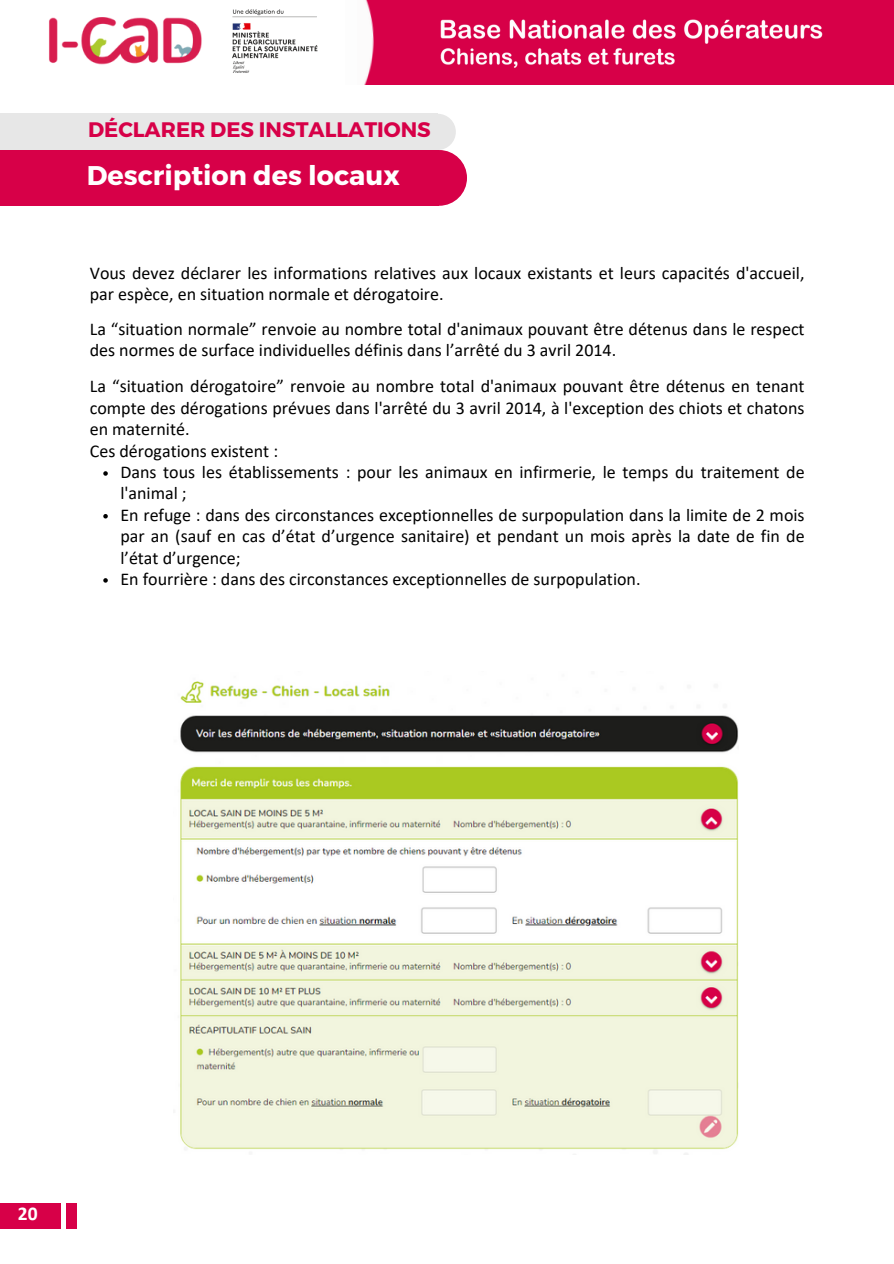
<style>
.page{position:relative;width:894px;height:1264px;background:#fff}
.page>*{position:absolute;margin:0;border:0;box-sizing:border-box;transform-origin:0 0}
.t1{font:700 27px "Montserrat";color:#fff}
.t2{font:700 21px "Montserrat";color:#d70048}
.t3{font:700 19.5px "Calibri";color:#fff}
.t4{font:18px/21.3px "Calibri";color:#000}
</style>
<div class="page">
<div style="left:314px;top:0;width:579px;height:84px;background:#d70048"></div>
<div style="left:0;top:0;width:356px;height:84px;background:#fff"></div>
<img style="left:232px;top:9px;width:86px;height:64px">
<img style="left:49px;top:18px;width:153px;height:47px">
<img style="left:356px;top:0;width:18px;height:84px">
<img style="left:437px;top:19px;width:387px;height:66px">
<div style="left:411px;top:150px;width:56px;height:56px;background:#d70048;border-radius:50%"></div>
<div style="left:0;top:150px;width:438px;height:56px;background:#d70048"></div>
<div style="left:0;top:1203px;width:60px;height:25px;background:#d70048"></div>
<div style="left:66px;top:1203px;width:10px;height:25px;background:#d70048"></div>
<div style="left:419px;top:114px;width:36px;height:36px;background:#e7e7e7;border-radius:50%"></div>
<div style="left:0;top:114px;width:437px;height:36px;background:#e7e7e7"></div>
<img style="left:180px;top:681px;width:558px;height:473px">
<svg style="left:103px;top:471px;width:5px;height:5px"></svg>
<svg style="left:103px;top:514px;width:5px;height:4px"></svg>
<svg style="left:103px;top:578px;width:5px;height:4px"></svg>
<p class="t2" style="left:88px;top:116px;width:344px">DÉCLARER DES INSTALLATIONS</p>
<h1 class="t1" style="left:87px;top:158px;width:314px">Description des locaux</h1>
<p class="t4" style="left:90px;top:263px;width:716px">Vous devez déclarer les informations relatives aux locaux existants et leurs capacités d'accueil, par espèce, en situation normale et dérogatoire.</p>
<p class="t4" style="left:90px;top:320px;width:716px">La “situation normale” renvoie au nombre total d'animaux pouvant être détenus dans le respect des normes de surface individuelles définis dans l’arrêté du 3 avril 2014.</p>
<p class="t4" style="left:90px;top:377px;width:716px">La “situation dérogatoire” renvoie au nombre total d'animaux pouvant être détenus en tenant compte des dérogations prévues dans l'arrêté du 3 avril 2014, à l'exception des chiots et chatons en maternité.<br>Ces dérogations existent :</p>
<p class="t4" style="left:120px;top:463px;width:685px">Dans tous les établissements : pour les animaux en infirmerie, le temps du traitement de l'animal ;<br>En refuge : dans des circonstances exceptionnelles de surpopulation dans la limite de 2 mois par an (sauf en cas d’état d’urgence sanitaire) et pendant un mois après la date de fin de l’état d’urgence;<br>En fourrière : dans des circonstances exceptionnelles de surpopulation.</p>
<p class="t3" style="left:18px;top:1205px;width:21px">20</p>
</div>
